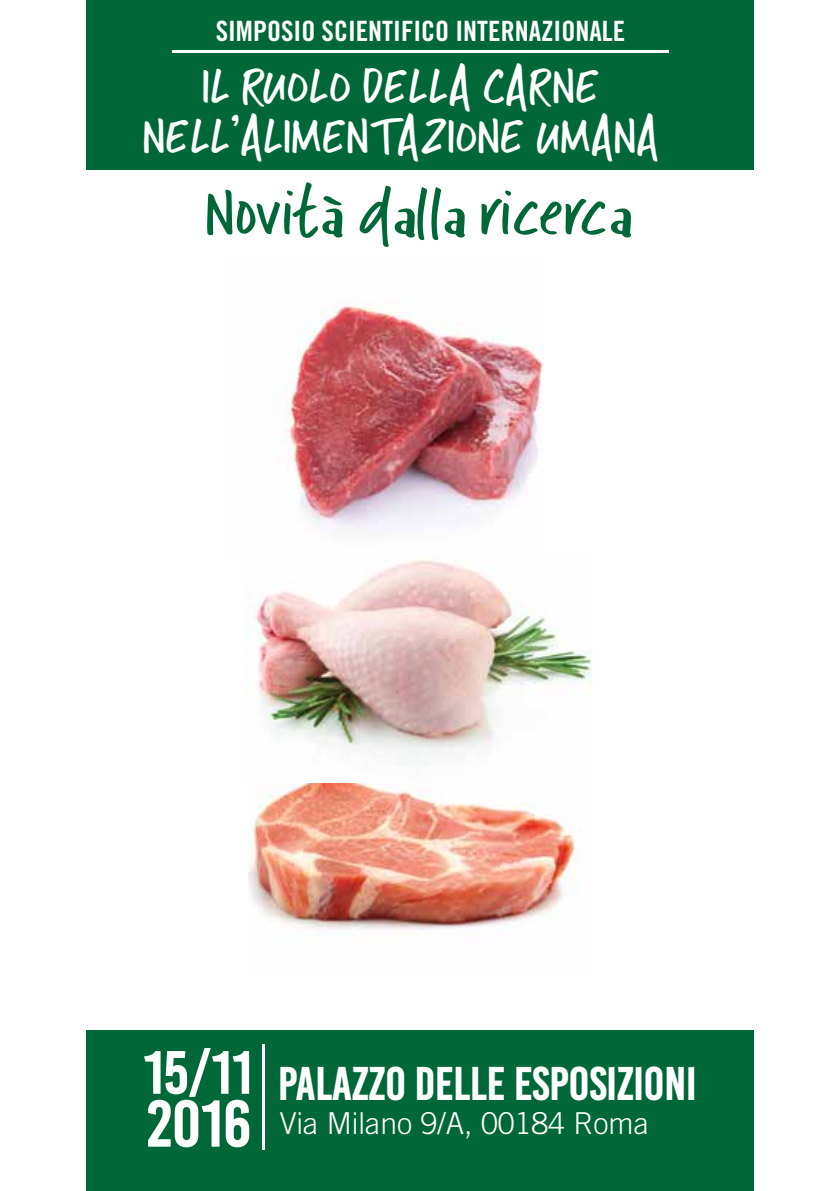
<style>
.page{position:relative;width:840px;height:1191px;background:#fff}
.page>*{position:absolute;margin:0;border:0;box-sizing:border-box;transform-origin:0 0}
.t1{font:700 66px "Base One";color:#fff}
.t2{font:62px "Intruding Cat";letter-spacing:-.045em;color:#006838}
.t3{font:700 61px "Base One";color:#fff}
.t4{font:48px/50px "Intruding Cat";letter-spacing:-.01em;color:#fff;text-align:center}
.t5{font:700 47.2px "Base One";color:#fff}
.t6{font:300 30.2px "Trade Gothic LT Std";color:#fff}
.t7{font:28px "Trade Gothic LT Std Bd Cn 20";color:#fff}
.s1{font-family:"Cavorting"}
</style>
<div class="page">
<div style="left:86px;top:1030px;width:667px;height:161px;background:#006838"></div>
<div style="left:86px;top:0;width:667px;height:170px;background:#006838"></div>
<img style="left:275px;top:302px;width:268px;height:229px">
<img style="left:249px;top:783px;width:331px;height:151px">
<img style="left:255px;top:560px;width:337px;height:205px">
<hr style="left:262px;top:1043px;width:2px;height:106px;background:#fff">
<hr style="left:172px;top:50px;width:496px;height:2px;background:#fff">
<p class="t7" style="left:215px;top:14px;width:411px">SIMPOSIO SCIENTIFICO INTERNAZIONALE</p>
<p class="t4" style="left:144px;top:63px;width:518px">IL RUOLO DELLA CARNE<br>NELL’ALIMENTAZIONE UMANA</p>
<p class="t2" style="left:207px;top:176px;width:427px">Novit<span class="s1">à</span> d<span class="s1">a</span>ll<span class="s1">a</span> ricerc<span class="s1">a</span></p>
<p class="t3" style="left:143px;top:1040px;width:111px">15/11</p>
<h1 class="t1" style="left:147px;top:1088px;width:106px">2016</h1>
<p class="t5" style="left:278px;top:1058px;width:419px">PALAZZO DELLE ESPOSIZIONI</p>
<p class="t6" style="left:279px;top:1105px;width:370px">Via Milano 9/A, 00184 Roma</p>
</div>
